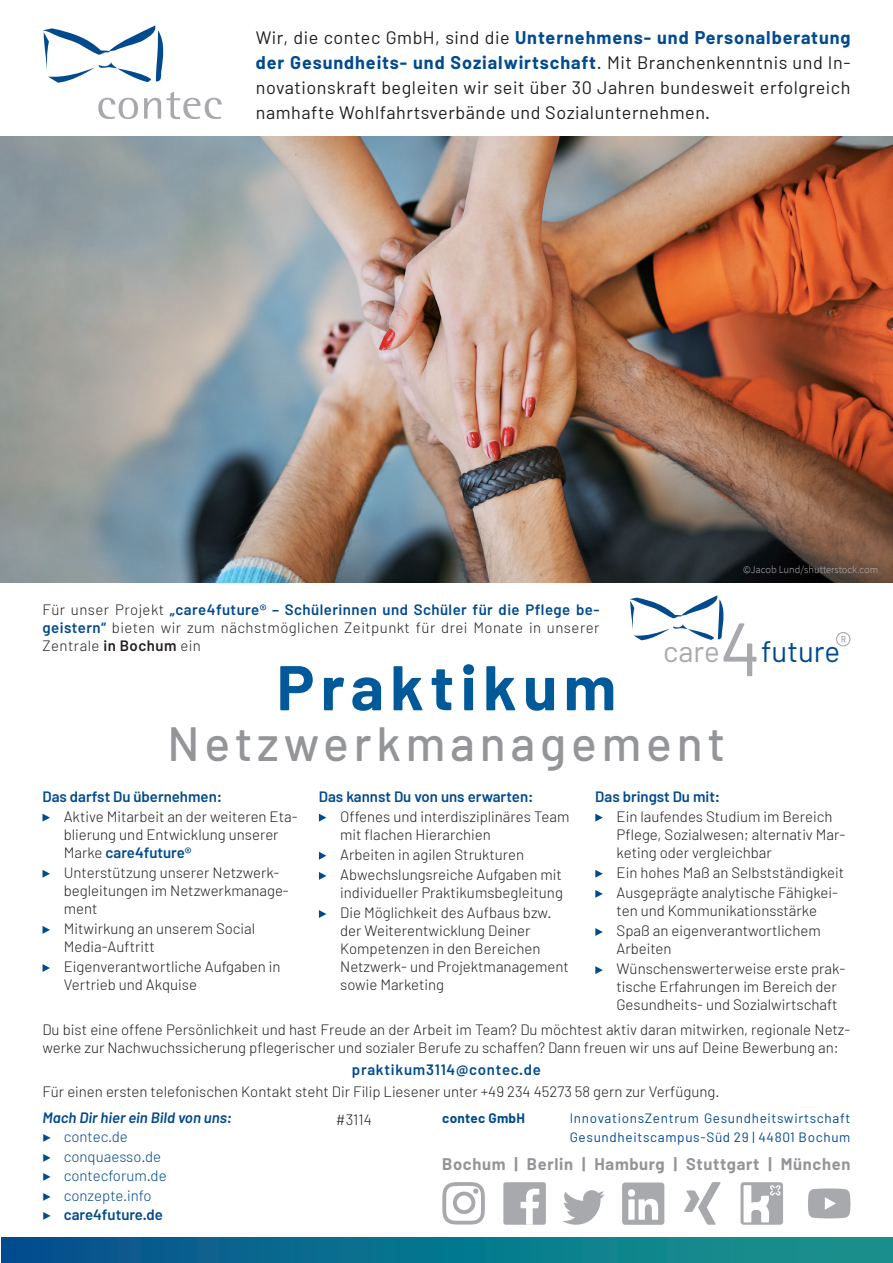
<style>
.page{position:relative;width:893px;height:1263px;background:#fff}
.page>*{position:absolute;margin:0;border:0;box-sizing:border-box;transform-origin:0 0}
.t1{font:75.45px "Barlow";color:#a8a9ad}
.t2{font:700 63px "Barlow";letter-spacing:.1em;color:#005999}
.t3{font:500 48px "Barlow";letter-spacing:.1em;color:#939598}
.t4{font:29.7px "Barlow";color:#004a8d}
.t5{font:29.7px "Barlow";color:#a8a9ad}
.t6{font:18px/25.2px "Barlow";letter-spacing:.03em;color:#231f20;text-align:justify}
.t7{font:700 16.5px "Barlow";letter-spacing:.04em;color:#939598}
.t8{font:300 15px/18px "Barlow";color:#231f20}
.t9{font:300 15px/19.5px "Barlow";color:#004a8d}
.t10{font:600 15px "Barlow";color:#004a8d}
.t11{font:600 15px "Barlow";letter-spacing:.05em;color:#004a8d}
.t12{font:13.5px/18.9px "Barlow";letter-spacing:.05em;color:#004a8d}
.t13{font:700 13.5px "Barlow";letter-spacing:.02em;color:#004a8d}
.t14{font:300 10.5px "Source Sans Pro";color:#b6b7bb}
.s1{font-weight:700;color:#004a8d}
.s2{font-weight:600;color:#004a8d}
.s3{font-weight:600}
.s4{font-weight:600;font-style:italic}
.s5{font-family:"Source Sans Pro"}
</style>
<div class="page">
<img style="left:0;top:136px;width:893px;height:447px">
<div style="left:503px;top:1182px;width:43px;height:43px;background:#a8a9ad;border-radius:2px"></div>
<svg style="left:520px;top:1188px;width:19px;height:37px"></svg>
<svg style="left:43px;top:814px;width:7px;height:7px"></svg>
<svg style="left:43px;top:870px;width:7px;height:8px"></svg>
<svg style="left:43px;top:926px;width:7px;height:8px"></svg>
<svg style="left:43px;top:964px;width:7px;height:8px"></svg>
<svg style="left:319px;top:814px;width:7px;height:7px"></svg>
<svg style="left:319px;top:852px;width:7px;height:8px"></svg>
<svg style="left:319px;top:872px;width:7px;height:8px"></svg>
<svg style="left:319px;top:910px;width:7px;height:8px"></svg>
<svg style="left:595px;top:814px;width:8px;height:7px"></svg>
<svg style="left:595px;top:870px;width:8px;height:8px"></svg>
<svg style="left:595px;top:890px;width:8px;height:8px"></svg>
<svg style="left:595px;top:928px;width:8px;height:8px"></svg>
<svg style="left:595px;top:966px;width:8px;height:8px"></svg>
<div style="left:1px;top:1237px;width:892px;height:26px;background:linear-gradient(to right,#02518e,#17978c)"></div>
<svg style="left:563px;top:1190px;width:42px;height:35px"></svg>
<svg style="left:808px;top:1188px;width:42px;height:30px"></svg>
<svg style="left:684px;top:1182px;width:36px;height:43px"></svg>
<svg style="left:442px;top:1182px;width:43px;height:42px"></svg>
<svg style="left:740px;top:1182px;width:43px;height:43px"></svg>
<svg style="left:744px;top:1185px;width:37px;height:37px"></svg>
<div style="left:622px;top:1182px;width:42px;height:43px;background:#a8a9ad;border-radius:3px"></div>
<svg style="left:628px;top:1189px;width:30px;height:31px"></svg>
<svg style="left:629px;top:595px;width:95px;height:45px"></svg>
<svg style="left:836px;top:632px;width:14px;height:14px"></svg>
<svg style="left:43px;top:26px;width:121px;height:57px"></svg>
<svg style="left:98px;top:98px;width:40px;height:21px"></svg>
<svg style="left:144px;top:92px;width:78px;height:27px"></svg>
<p class="t6" style="left:256px;top:24px;width:596px">Wir, die contec GmbH, sind die <span class="s1">Unternehmens- und Personalberatung der Gesundheits- und Sozialwirtschaft</span>. Mit Branchenkenntnis und In&shy;novationskraft begleiten wir seit über 30 Jahren bundesweit erfolgreich namhafte Wohlfahrtsverbände und Sozialunternehmen.</p>
<p class="t14" style="left:743px;top:564px;width:137px">©Jacob Lund/shutterstock.com</p>
<p class="t8" style="left:43px;top:600px;width:559px;text-align:justify">Für unser Projekt <span class="s2">„care4future® – Schülerinnen und Schüler für die Pflege be&shy;geistern“</span> bieten wir zum nächstmöglichen Zeitpunkt für drei Monate in unserer Zentrale <span class="s3">in Bochum</span> ein</p>
<h2 class="t2" style="left:277px;top:648px;width:341px">Praktikum</h2>
<h3 class="t3" style="left:168px;top:714px;width:559px">Netzwerkmanagement</h3>
<p class="t10" style="left:43px;top:787px;width:181px">Das darfst Du übernehmen:</p>
<p class="t8" style="left:64px;top:807px;width:235px">Aktive Mitarbeit an der weiteren Eta&shy;blierung und Entwicklung unserer<br>Marke <span class="s2">care4future®</span></p>
<p class="t8" style="left:64px;top:863px;width:227px">Unterstützung unserer Netzwerk&shy;begleitungen im Netzwerkmanage&shy;ment</p>
<p class="t8" style="left:64px;top:919px;width:193px">Mitwirkung an unserem Social<br>Media-Auftritt</p>
<p class="t8" style="left:64px;top:957px;width:218px">Eigenverantwortliche Aufgaben in<br>Vertrieb und Akquise</p>
<h1 class="t1" style="left:720px;top:602px;width:43px">4</h1>
<h3 class="t4" style="left:761px;top:632px;width:81px">future</h3>
<h3 class="t5" style="left:663px;top:632px;width:58px">care</h3>
<p class="t10" style="left:595px;top:787px;width:126px">Das bringst Du mit:</p>
<p class="t8" style="left:617px;top:807px;width:230px">Ein laufendes Studium im Bereich<br>Pflege, Sozialwesen; alternativ Mar&shy;keting oder vergleichbar</p>
<p class="t8" style="left:617px;top:862px;width:229px;line-height:20.1px">Ein hohes Maß an Selbstständigkeit<br>Ausgeprägte analytische Fähigkei-</p>
<p class="t8" style="left:617px;top:900px;width:206px;line-height:20.1px">ten und Kommunikationsstärke<br>Spaß an eigenverantwortlichem</p>
<p class="t8" style="left:617px;top:938px;width:230px;line-height:20.1px">Arbeiten<br>Wünschenswerterweise erste prak-</p>
<p class="t8" style="left:617px;top:977px;width:223px">tische Erfahrungen im Bereich der<br>Gesundheits- und Sozialwirtschaft</p>
<p class="t8" style="left:43px;top:1020px;width:809px">Du bist eine offene Persönlichkeit und hast Freude an der Arbeit im Team? Du möchtest aktiv daran mitwirken, regionale Netz&shy;werke zur Nachwuchssicherung pflegerischer und sozialer Berufe zu schaffen? Dann freuen wir uns auf Deine Bewerbung an:</p>
<p class="t11" style="left:352px;top:1060px;width:191px">praktikum3114@contec.de</p>
<p class="t8" style="left:336px;top:1077px;width:385px;line-height:27.8px;text-indent:-293px">Für einen ersten telefonischen Kontakt steht Dir Filip Liesener unter +49 234 45273 58 gern zur Verfügung. #3114</p>
<p class="t10" style="left:319px;top:787px;width:216px">Das kannst Du von uns erwarten:</p>
<p class="t8" style="left:340px;top:807px;width:231px">Offenes und interdisziplinäres Team mit flachen Hierarchien</p>
<p class="t8" style="left:340px;top:844px;width:223px;line-height:20.1px">Arbeiten in agilen Strukturen<br>Abwechslungsreiche Aufgaben mit</p>
<p class="t8" style="left:340px;top:882px;width:224px;line-height:20.1px">individueller Praktikumsbegleitung<br>Die Möglichkeit des Aufbaus bzw.</p>
<p class="t8" style="left:340px;top:921px;width:230px">der Weiterentwicklung Deiner<br>Kompetenzen in den Bereichen<br>Netzwerk- und Projektmanagement sowie Marketing</p>
<p class="t9" style="left:43px;top:1107px;width:191px"><span class="s4">Mach Dir hier ein Bild von uns: </span><span class="s5">▶</span> contec.de<br><span class="s5">▶</span> conquaesso.de<br><span class="s5">▶</span> contecforum.de<br><span class="s5">▶</span> conzepte.info<br><span class="s5">▶</span> <span class="s3">care4future.de</span></p>
<p class="t13" style="left:442px;top:1110px;width:84px">contec GmbH</p>
<p class="t12" style="left:570px;top:1109px;width:282px">InnovationsZentrum Gesundheitswirtschaft<br>Gesundheitscampus-Süd 29 | 44801 Bochum</p>
<p class="t7" style="left:442px;top:1153px;width:410px">Bochum | Berlin | Hamburg | Stuttgart | München</p>
</div>
